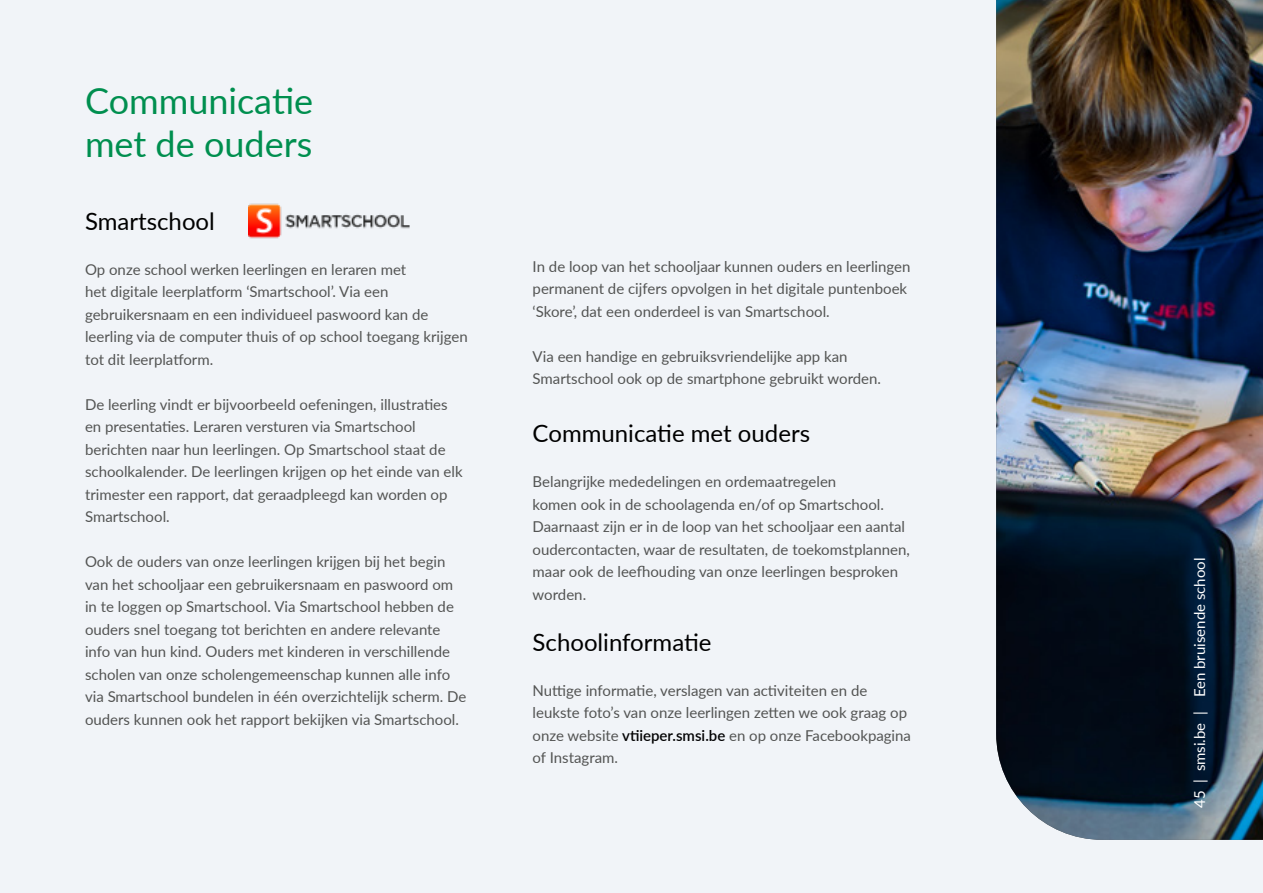
<style>
.page{position:relative;width:1263px;height:893px;background:#f1f4f8}
.page>*{position:absolute;margin:0;border:0;box-sizing:border-box;transform-origin:0 0}
.t1{font:36px/43.2px "Lato";color:#008f4f}
.t2{font:24px "Lato";color:#000}
.t3{font:15px/22.5px "Lato";color:#535453}
.t4{font:15px "Lato";color:#fff}
.s1{font-weight:600;color:#020203}
</style>
<div class="page">
<img style="left:996px;top:0;width:267px;height:840px">
<img style="left:249px;top:203px;width:161px;height:36px">
<h1 class="t1" style="left:85px;top:78px;width:230px">Communicatie met de ouders</h1>
<h2 class="t2" style="left:85px;top:204px;width:131px">Smartschool</h2>
<p class="t3" style="left:85px;top:259px;width:384px">Op onze school werken leerlingen en leraren met<br>het digitale leerplatform ‘Smartschool’. Via een gebruikersnaam en een individueel paswoord kan de leerling via de computer thuis of op school toegang krijgen tot dit leerplatform.</p>
<p class="t3" style="left:85px;top:392px;width:379px">De leerling vindt er bijvoorbeeld oefeningen, illustraties en presentaties. Leraren versturen via Smartschool berichten naar hun leerlingen. Op Smartschool staat de schoolkalender. De leerlingen krijgen op het einde van elk trimester een rapport, dat geraadpleegd kan worden op Smartschool.</p>
<p class="t3" style="left:85px;top:551px;width:383px">Ook de ouders van onze leerlingen krijgen bij het begin van het schooljaar een gebruikersnaam en paswoord om in te loggen op Smartschool. Via Smartschool hebben de ouders snel toegang tot berichten en andere relevante info van hun kind. Ouders met kinderen in verschillende scholen van onze scholengemeenschap kunnen alle info via Smartschool bundelen in één overzichtelijk scherm. De ouders kunnen ook het rapport bekijken via Smartschool.</p>
<p class="t3" style="left:533px;top:256px;width:379px">In de loop van het schooljaar kunnen ouders en leerlingen permanent de cijfers opvolgen in het digitale puntenboek ‘Skore’, dat een onderdeel is van Smartschool.</p>
<p class="t3" style="left:533px;top:346px;width:350px">Via een handige en gebruiksvriendelijke app kan<br>Smartschool ook op de smartphone gebruikt worden.</p>
<h2 class="t2" style="left:533px;top:416px;width:279px">Communicatie met ouders</h2>
<p class="t3" style="left:533px;top:471px;width:379px">Belangrijke mededelingen en ordemaatregelen<br>komen ook in de schoolagenda en/of op Smartschool.<br>Daarnaast zijn er in de loop van het schooljaar een aantal oudercontacten, waar de resultaten, de toekomstplannen, maar ook de leefhouding van onze leerlingen besproken worden.</p>
<h2 class="t2" style="left:533px;top:625px;width:180px">Schoolinformatie</h2>
<p class="t3" style="left:533px;top:678px;width:380px">Nuttige informatie, verslagen van activiteiten en de leukste foto’s van onze leerlingen zetten we ook graag op onze website <span class="s1">vtiieper.smsi.be</span> en op onze Facebookpagina of Instagram.</p>
<p class="t4" style="left:1193px;top:808px;width:252px;rotate:-90deg">45 | smsi.be | Een bruisende school</p>
</div>
